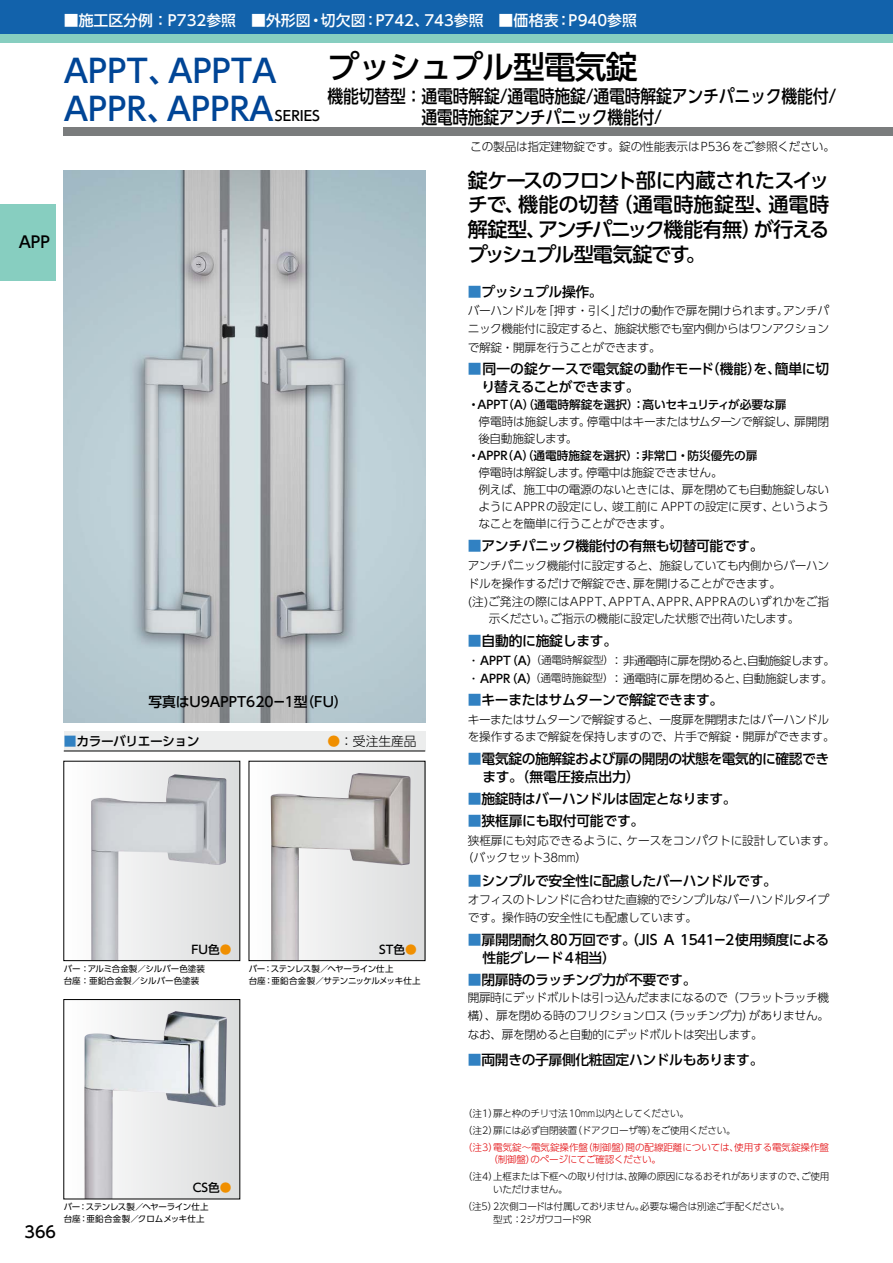
<style>
.page{position:relative;width:893px;height:1263px;background:#fff}
.page>*{position:absolute;margin:0;border:0;box-sizing:border-box;transform-origin:0 0}
.t1{font:500 31.95px/37.2px "UD Shin Go Pro";color:#004596}
.t2{font:500 31.95px "UD Shin Go Pro";letter-spacing:-.03em;color:#000}
.t3{font:500 20.25px/24.8px "UD Shin Go Pro";letter-spacing:-.05em;color:#000;text-align:justify}
.t4{font:500 18px/20.7px "UD Shin Go Pro";letter-spacing:-.015em;color:#000;scale:.88 1}
.t5{font:500 15.9px "UD Shin Go Pro";color:#000}
.t6{font:500 14.85px "UD Shin Go Pro";color:#fff}
.t7{font:500 13.8px/18.1px "UD Shin Go Pro";letter-spacing:-.03em;color:#000}
.t8{font:500 13.8px "UD Shin Go Pro";color:#000}
.t9{font:500 12.75px "UD Shin Go Pro";letter-spacing:-.04em;color:#000}
.t10{font:300 12.75px "UD Shin Go Pro";color:#000}
.t11{font:300 11.7px/17px "UD Shin Go Pro";letter-spacing:-.03em;color:#000}
.t12{font:500 11.7px "UD Shin Go Pro";color:#000}
.t13{font:300 11.7px/18px "UD Shin Go Pro";letter-spacing:-.07em;color:#000}
.t14{font:300 11.7px/17.5px "UD Shin Go Pro";letter-spacing:-.01em;color:#000}
.t15{font:300 11.7px "UD Shin Go Pro";letter-spacing:.015em;color:#000}
.t16{font:300 9.6px/12.8px "UD Shin Go Pro";letter-spacing:-.025em;color:#000}
.t17{font:300 9.6px/12.8px "UD Shin Go Pro";letter-spacing:-.01em;color:#e20005}
.t18{font:8.55px/11.7px "UD Shin Go Pro";color:#000}
.t19{font:8.55px/11.7px "UD Shin Go Pro";letter-spacing:-.035em;color:#000}
.s1{color:#3181c2}
.s2{color:#f08f00}
.s3{font-weight:500}
.s4{font-size:10.65px}
</style>
<div class="page">
<div style="left:0;top:0;width:893px;height:34px;background:#1262ab"></div>
<div style="left:0;top:34px;width:893px;height:9px;background:#87cec0"></div>
<div style="left:0;top:204px;width:55px;height:77px;background:#87cec0"></div>
<div style="left:64px;top:128px;width:829px;height:8px;background:#7a7c7d"></div>
<img style="left:64px;top:170px;width:361px;height:553px">
<div style="left:64px;top:761px;width:176px;height:200px;background:linear-gradient(to right,#fcfcfc,#dcdddd)"></div>
<img style="left:91px;top:774px;width:135px;height:185px">
<div style="left:64px;top:999px;width:176px;height:200px;background:linear-gradient(to right,#fafafb,#dddede)"></div>
<img style="left:84px;top:1011px;width:143px;height:186px">
<div style="left:249px;top:761px;width:176px;height:200px;background:linear-gradient(to right,#fbfbfb,#dcdede)"></div>
<img style="left:271px;top:773px;width:139px;height:186px">
<div style="left:64px;top:731px;width:361px;height:20px;background:#eceded"></div>
<hr style="left:64px;top:750px;width:361px;height:1px;background:#000">
<h3 class="t5" style="left:19px;top:229px;width:33px">APP</h3>
<p class="t6" style="left:64px;top:8px;width:575px">■施工区分例：P732参照　■外形図・切欠図：P742、743参照　■価格表：P940参照</p>
<h1 class="t2" style="left:327px;top:41px;width:312px">プッシュプル型電気錠</h1>
<h3 class="t4" style="left:327px;top:85px;width:580px">機能切替型：通電時解錠/通電時施錠/通電時解錠アンチパニック機能付/　　　　　　通電時施錠アンチパニック機能付/</h3>
<h1 class="t1" style="left:64px;top:52px;width:214px">APPT、APPTA<br>APPR、APPRA</h1>
<p class="t7" style="left:275px;top:106px;width:47px">SERIES</p>
<p class="t8" style="left:148px;top:690px;width:201px">写真はU9APPT620ー1型（FU）</p>
<p class="t9" style="left:64px;top:731px;width:137px"><span class="s1">■</span>カラーバリエーション</p>
<p class="t10" style="left:327px;top:731px;width:91px"><span class="s2">●</span>：受注生産品</p>
<p class="t12" style="left:191px;top:940px;width:42px">FU色<span class="s2">●</span></p>
<p class="t18" style="left:64px;top:963px;width:143px">バー：アルミ合金製／シルバー色塗装台座：亜鉛合金製／シルバー色塗装</p>
<p class="t12" style="left:379px;top:940px;width:39px">ST色<span class="s2">●</span></p>
<p class="t19" style="left:249px;top:963px;width:173px">バー：ステンレス製／ヘヤーライン仕上<br>台座：亜鉛合金製／サテンニッケルメッキ仕上</p>
<p class="t11" style="left:470px;top:137px;width:366px">この製品は指定建物錠です。錠の性能表示はP536をご参照ください。</p>
<h2 class="t3" style="left:468px;top:167px;width:363px">錠ケースのフロント部に内蔵されたスイッチで、機能の切替（通電時施錠型、通電時解錠型、アンチパニック機能有無）が行えるプッシュプル型電気錠です。</h2>
<p class="t7" style="left:468px;top:282px;width:136px"><span class="s1">■</span>プッシュプル操作。</p>
<p class="t11" style="left:468px;top:301px;width:363px;line-height:18.1px;text-align:justify">バーハンドルを「押す・引く」だけの動作で扉を開けられます。アンチパニック機能付に設定すると、施錠状態でも室内側からはワンアクションで解錠・開扉を行うことができます。</p>
<p class="t7" style="left:482px;top:359px;width:349px;text-indent:-14px"><span class="s1">■</span>同一の錠ケースで電気錠の動作モード（機能）を、簡単に切り替えることができます。</p>
<p class="t12" style="left:468px;top:395px;width:320px">・APPT（A）（通電時解錠を選択）：高いセキュリティが必要な扉</p>
<p class="t11" style="left:478px;top:413px;width:352px">停電時は施錠します。停電中はキーまたはサムターンで解錠し、扉開閉後自動施錠します。</p>
<p class="t12" style="left:468px;top:446px;width:291px">・APPR（A）（通電時施錠を選択）：非常口・防災優先の扉</p>
<p class="t11" style="left:478px;top:464px;width:352px">停電時は解錠します。停電中は施錠できません。<br>例えば、施工中の電源のないときには、扉を閉めても自動施錠しないようにAPPRの設定にし、竣工前に APPTの設定に戻す、というようなことを簡単に行うことができます。</p>
<p class="t7" style="left:468px;top:537px;width:297px"><span class="s1">■</span>アンチパニック機能付の有無も切替可能です。</p>
<p class="t11" style="left:468px;top:556px;width:363px">アンチパニック機能付に設定すると、施錠していても内側からバーハン</p>
<p class="t11" style="left:468px;top:574px;width:315px">ドルを操作するだけで解錠でき、扉を開けることができます。</p>
<p class="t15" style="left:468px;top:592px;width:363px">(注)ご発注の際にはAPPT、APPTA、APPR、APPRAのいずれかをご指</p>
<p class="t11" style="left:489px;top:610px;width:312px">示ください。ご指示の機能に設定した状態で出荷いたします。</p>
<p class="t7" style="left:468px;top:631px;width:151px"><span class="s1">■</span>自動的に施錠します。</p>
<p class="t13" style="left:468px;top:651px;width:369px">・<span class="s3">APPT（A）</span><span class="s4">（通電時解錠型）</span>：非通電時に扉を閉めると、自動施錠します。・<span class="s3">APPR（A）</span><span class="s4">（通電時施錠型）</span>：通電時に扉を閉めると、自動施錠します。</p>
<p class="t7" style="left:468px;top:690px;width:257px"><span class="s1">■</span>キーまたはサムターンで解錠できます。</p>
<p class="t11" style="left:468px;top:710px;width:368px;line-height:17.5px">キーまたはサムターンで解錠すると、一度扉を開閉またはバーハンドルを操作するまで解錠を保持しますので、片手で解錠・開扉ができます。</p>
<p class="t7" style="left:483px;top:749px;width:348px;text-indent:-15px"><span class="s1">■</span>電気錠の施解錠および扉の開閉の状態を電気的に確認できます。（無電圧接点出力）</p>
<p class="t7" style="left:468px;top:789px;width:270px"><span class="s1">■</span>施錠時はバーハンドルは固定となります。</p>
<p class="t7" style="left:468px;top:812px;width:178px"><span class="s1">■</span>狭框扉にも取付可能です。</p>
<p class="t14" style="left:462px;top:831px;width:375px;text-indent:6px">狭框扉にも対応できるように、ケースをコンパクトに設計しています。（バックセット38mm）</p>
<p class="t7" style="left:468px;top:871px;width:311px"><span class="s1">■</span>シンプルで安全性に配慮したバーハンドルです。</p>
<p class="t11" style="left:468px;top:891px;width:363px;line-height:17.5px">オフィスのトレンドに合わせた直線的でシンプルなバーハンドルタイプです。操作時の安全性にも配慮しています。</p>
<p class="t7" style="left:483px;top:930px;width:348px;text-indent:-15px"><span class="s1">■</span>扉開閉耐久80万回です。（JIS A 1541ー2使用頻度による性能グレード4相当）</p>
<p class="t7" style="left:468px;top:971px;width:230px"><span class="s1">■</span>閉扉時のラッチング力が不要です。</p>
<p class="t11" style="left:468px;top:987px;width:363px;line-height:18.6px;text-align:justify">開扉時にデッドボルトは引っ込んだままになるので（フラットラッチ機構）、扉を閉める時のフリクションロス（ラッチング力）がありません。なお、扉を閉めると自動的にデッドボルトは突出します。</p>
<p class="t7" style="left:468px;top:1050px;width:297px"><span class="s1">■</span>両開きの子扉側化粧固定ハンドルもあります。</p>
<h3 class="t5" style="left:25px;top:1219px;width:33px">366</h3>
<p class="t12" style="left:193px;top:1178px;width:40px">CS色<span class="s2">●</span></p>
<p class="t18" style="left:64px;top:1201px;width:146px">バー：ステンレス製／ヘヤーライン仕上台座：亜鉛合金製／クロムメッキ仕上</p>
<p class="t16" style="left:463px;top:1104px;width:274px;line-height:17px">（注1）扉と枠のチリ寸法10mm 以内としてください。<br>（注2）扉には必ず自閉装置（ドアクローザ等）をご使用ください。</p>
<p class="t17" style="left:488px;top:1140px;width:342px;text-indent:-26px">（注3）電気錠〜電気錠操作盤（制御盤）間の配線距離については、使用する電気錠操作盤（制御盤）のページにてご確認ください。</p>
<p class="t16" style="left:493px;top:1170px;width:338px;text-indent:-30px">（注4）上框または下框への取り付けは、故障の原因になるおそれがありますので、ご使用いただけません。</p>
<p class="t16" style="left:493px;top:1200px;width:298px;text-indent:-31px">（注5）2次側コードは付属しておりません。必要な場合は別途ご手配ください。型式：2ジガワコード9R</p>
</div>
